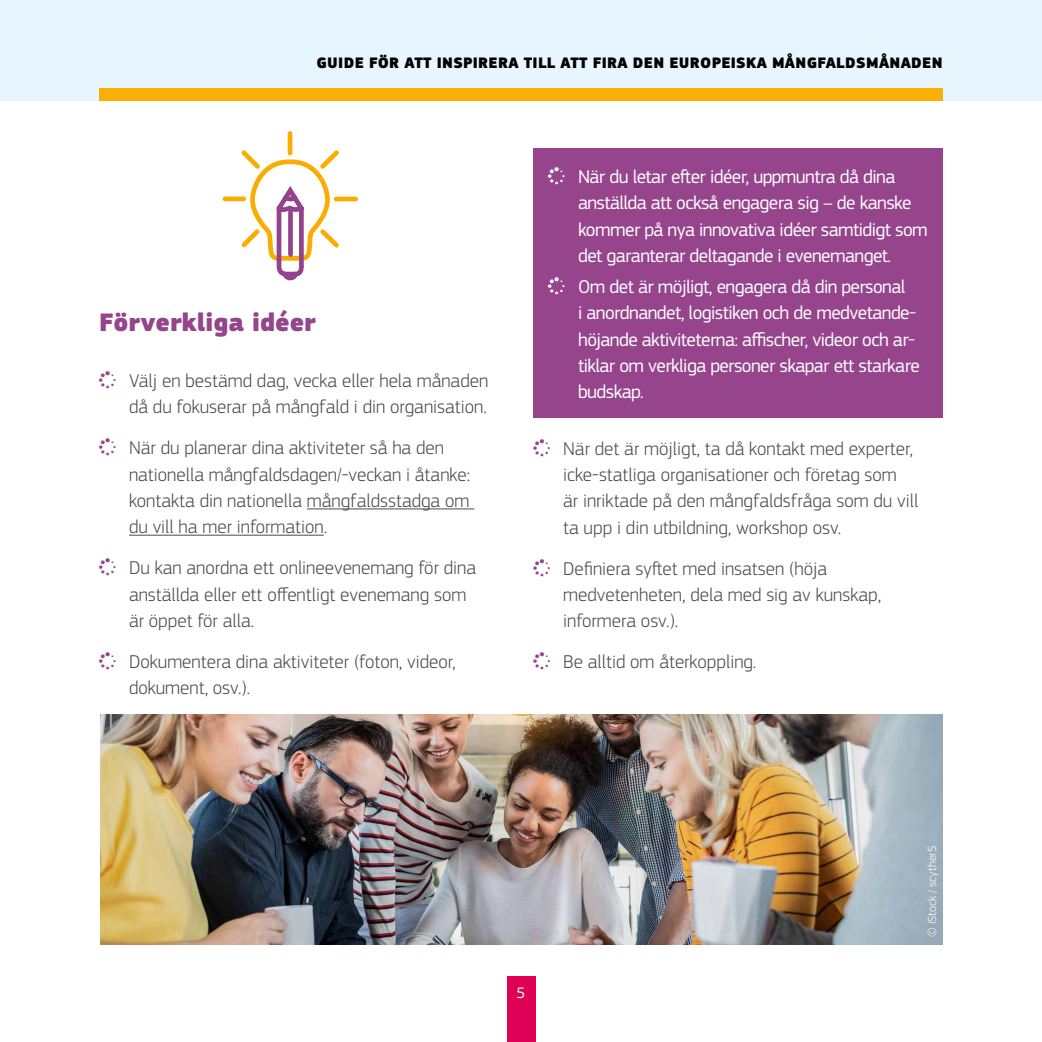
<style>
.page{position:relative;width:1042px;height:1042px;background:#fff}
.page>*{position:absolute;margin:0;border:0;box-sizing:border-box;transform-origin:0 0}
.t1{font:900 26.25px "EC Square Sans Pro";color:#96458d}
.t2{font:300 19.25px/26.2px "EC Square Sans Pro";color:#4a4a49}
.t3{font:19.25px/26.2px "EC Square Sans Pro";letter-spacing:-.03em;color:#fff}
.t4{font:900 15.75px "EC Square Sans Pro";letter-spacing:.02em;color:#000}
.t5{font:15.75px "EC Square Sans Pro";color:#fff}
.t6{font:300 12.25px "EC Square Sans Pro";color:#fff}
</style>
<div class="page">
<div style="left:0;top:0;width:1042px;height:101px;background:#e6f5fe"></div>
<div style="left:506px;top:976px;width:29px;height:66px;background:#de0156"></div>
<hr style="left:307px;top:508px;width:167px;height:1px;background:#4a4a49">
<hr style="left:129px;top:535px;width:195px;height:1px;background:#4a4a49">
<svg style="left:222px;top:131px;width:136px;height:150px"></svg>
<div style="left:99px;top:88px;width:844px;height:13px;background:#f9af05"></div>
<img style="left:100px;top:714px;width:843px;height:230px">
<div style="left:533px;top:149px;width:410px;height:269px;background:#96458d"></div>
<p class="t4" style="left:316px;top:53px;width:627px">GUIDE FÖR ATT INSPIRERA TILL ATT FIRA DEN EUROPEISKA MÅNGFALDSMÅNADEN</p>
<h1 class="t1" style="left:99px;top:306px;width:218px">Förverkliga idéer</h1>
<p class="t2" style="left:129px;top:367px;width:361px">Välj en bestämd dag, vecka eller hela månaden då du fokuserar på mångfald i din organisation.</p>
<p class="t2" style="left:129px;top:435px;width:343px">När du planerar dina aktiviteter så ha den nationella mångfaldsdagen/-veckan i åtanke: kontakta din nationella mångfaldsstadga om du vill ha mer information.</p>
<p class="t2" style="left:129px;top:555px;width:349px">Du kan anordna ett onlineevenemang för dina anställda eller ett offentligt evenemang som är öppet för alla.</p>
<p class="t2" style="left:129px;top:648px;width:328px">Dokumentera dina aktiviteter (foton, videor, dokument, osv.).</p>
<p class="t3" style="left:578px;top:164px;width:351px">När du letar efter idéer, uppmuntra då dina anställda att också engagera sig – de kanske kommer på nya innovativa idéer samtidigt som det garanterar deltagande i evenemanget.</p>
<p class="t3" style="left:578px;top:274px;width:343px">Om det är möjligt, engagera då din personal<br>i anordnandet, logistiken och de medvetande&shy;höjande aktiviteterna: affischer, videor och ar&shy;tiklar om verkliga personer skapar ett starkare budskap.</p>
<p class="t2" style="left:563px;top:435px;width:357px">När det är möjligt, ta då kontakt med experter, icke-statliga organisationer och företag som<br>är inriktade på den mångfaldsfråga som du vill ta upp i din utbildning, workshop osv.</p>
<p class="t2" style="left:563px;top:555px;width:319px">Definiera syftet med insatsen (höja medvetenheten, dela med sig av kunskap, informera osv.).</p>
<p class="t2" style="left:563px;top:649px;width:195px">Be alltid om återkoppling.</p>
<p class="t5" style="left:516px;top:984px;width:10px">5</p>
<p class="t6" style="left:925px;top:937px;width:93px;rotate:-90deg">© iStock / scyther5</p>
</div>
